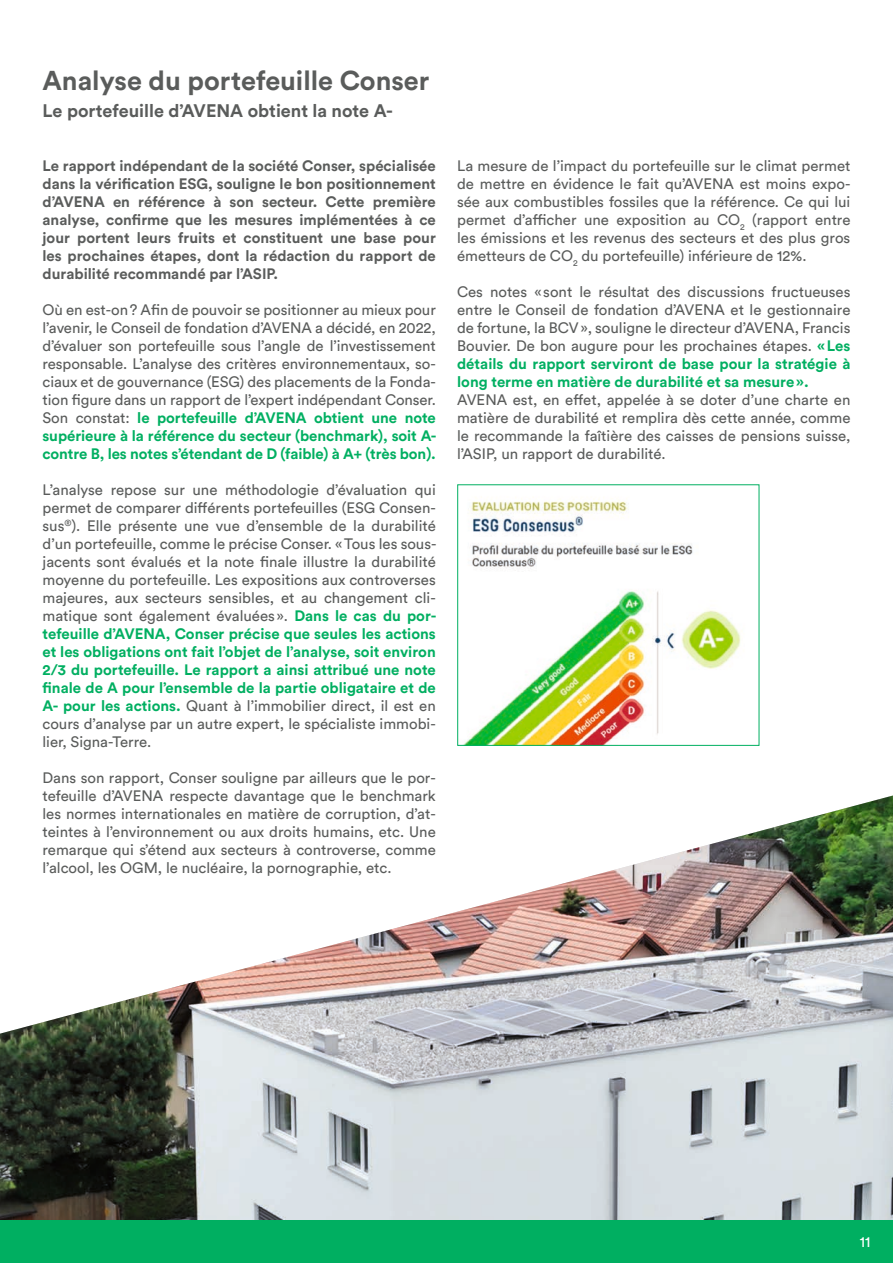
<style>
.page{position:relative;width:893px;height:1263px;background:#fff}
.page>*{position:absolute;margin:0;border:0;box-sizing:border-box;transform-origin:0 0}
.Titre{font:700 27px "Circular Std";color:#5a5c5b}
.sous-titre{font:700 18px "Circular Std";color:#5a5c5b}
.courant{font:15px/18px "Circular Std";color:#5a5c5b;text-align:justify}
.Intro{font:700 15px/18px "Circular Std";color:#5a5c5b;text-align:justify}
.t1{font:15px "Circular Std";color:#fff}
.s1{font-weight:700;color:#00af61}
</style>
<div class="page">
<img style="left:0;top:795px;width:893px;height:425px">
<img style="left:465px;top:499px;width:276px;height:244px">
<div style="left:0;top:1220px;width:893px;height:43px;background:#00af61"></div>
<p class="Titre" style="left:43px;top:63px;width:388px">Analyse du portefeuille Conser</p>
<p class="sous-titre" style="left:43px;top:99px;width:352px">Le portefeuille d’AVENA obtient la note A-</p>
<p class="Intro" style="left:43px;top:156px;width:395px">Le rapport indépendant de la société Conser, spécialisée dans la vérification ESG, souligne le bon positionnement d’AVENA en référence à son secteur. Cette première analyse, confirme que les mesures implémentées à ce jour portent leurs fruits et constituent une base pour les prochaines étapes, dont la rédaction du rapport de durabilité recommandé par l’ASIP.</p>
<p class="courant" style="left:43px;top:301px;width:396px">Où en est-on? Afin de pouvoir se positionner au mieux pour l’avenir, le Conseil de fondation d’AVENA a décidé, en 2022, d’évaluer son portefeuille sous l’angle de l’investissement responsable. L’analyse des critères environnementaux, so&shy;ciaux et de gouvernance (ESG) des placements de la Fonda&shy;tion figure dans un rapport de l’expert indépendant Conser.<br>Son constat: <span class="s1">le portefeuille d’AVENA obtient une note supérieure à la référence du secteur (benchmark), soit A&shy;contre B, les notes s’étendant de D (faible) à A+ (très bon).</span></p>
<p class="courant" style="left:43px;top:481px;width:396px">L’analyse repose sur une méthodologie d’évaluation qui permet de comparer différents portefeuilles (ESG Consen&shy;sus<sup>®</sup>). Elle présente une vue d’ensemble de la durabilité d’un portefeuille, comme le précise Conser. «Tous les sous&shy;jacents sont évalués et la note finale illustre la durabilité moyenne du portefeuille. Les expositions aux controverses majeures, aux secteurs sensibles, et au changement cli&shy;matique sont également évaluées ». <span class="s1">Dans le cas du por&shy;tefeuille d’AVENA, Conser précise que seules les actions et les obligations ont fait l’objet de l’analyse, soit environ 2/3 du portefeuille. Le rapport a ainsi attribué une note finale de A pour l’ensemble de la partie obligataire et de A- pour les actions.</span> Quant à l’immobilier direct, il est en cours d’analyse par un autre expert, le spécialiste immobi&shy;lier, Signa-Terre.</p>
<p class="courant" style="left:43px;top:769px;width:395px">Dans son rapport, Conser souligne par ailleurs que le por&shy;tefeuille d’AVENA respecte davantage que le benchmark les normes internationales en matière de corruption, d’at&shy;teintes à l’environnement ou aux droits humains, etc. Une remarque qui s’étend aux secteurs à controverse, comme l’alcool, les OGM, le nucléaire, la pornographie, etc.</p>
<p class="courant" style="left:457px;top:157px;width:395px">La mesure de l’impact du portefeuille sur le climat permet de mettre en évidence le fait qu’AVENA est moins expo&shy;sée aux combustibles fossiles que la référence. Ce qui lui permet d’afficher une exposition au CO<sub>2</sub> (rapport entre les émissions et les revenus des secteurs et des plus gros émetteurs de CO<sub>2</sub> du portefeuille) inférieure de 12%.</p>
<p class="courant" style="left:457px;top:283px;width:395px">Ces notes « sont le résultat des discussions fructueuses entre le Conseil de fondation d’AVENA et le gestionnaire de fortune, la BCV», souligne le directeur d’AVENA, Francis Bouvier. De bon augure pour les prochaines étapes. <span class="s1">«Les détails du rapport serviront de base pour la stratégie à long terme en matière de durabilité et sa mesure».</span></p>
<p class="courant" style="left:457px;top:391px;width:395px">AVENA est, en effet, appelée à se doter d’une charte en matière de durabilité et remplira dès cette année, comme le recommande la faîtière des caisses de pensions suisse, l’ASIP, un rapport de durabilité.</p>
<p class="t1" style="left:860px;top:1233px;width:12px">11</p>
</div>
